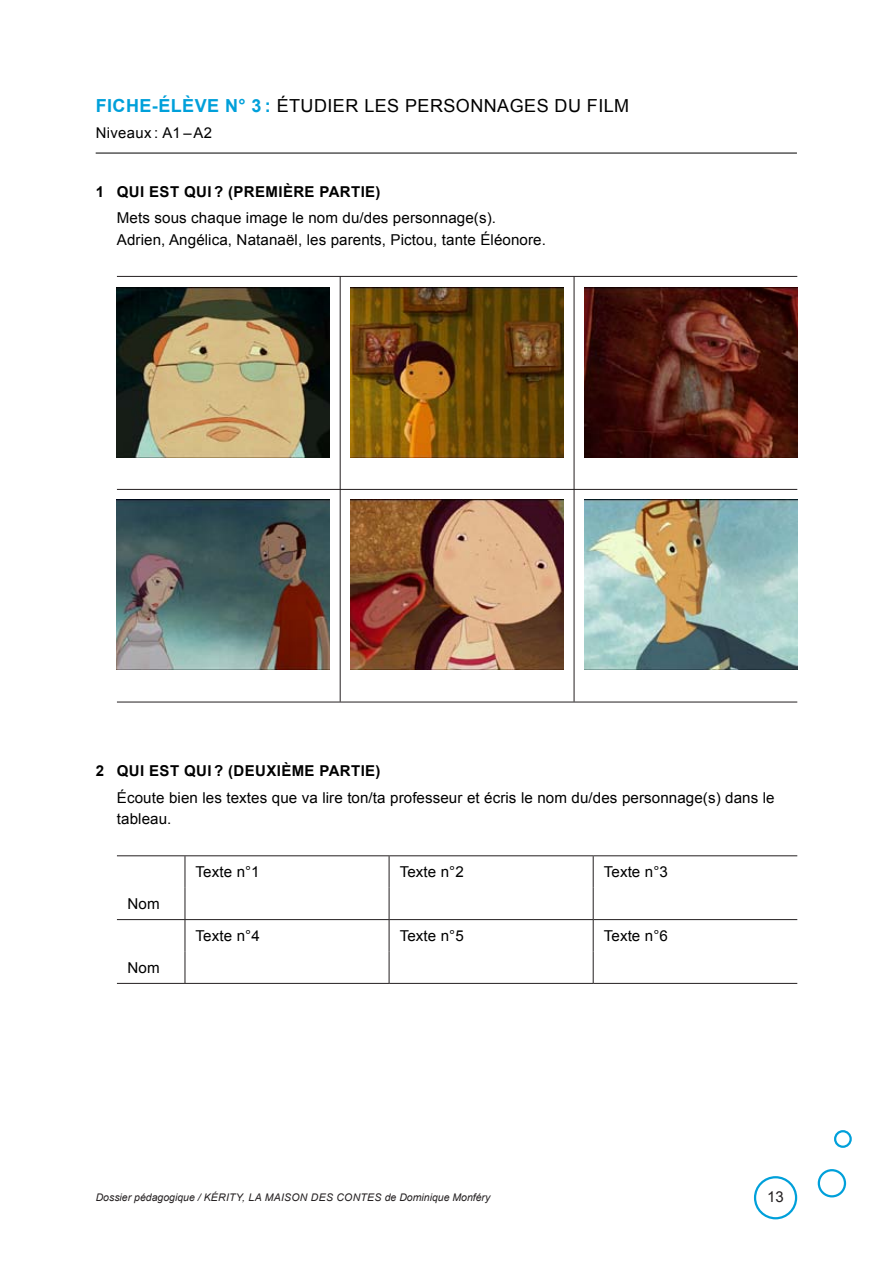
<style>
.page{position:relative;width:893px;height:1263px;background:#fff}
.page>*{position:absolute;margin:0;border:0;box-sizing:border-box;transform-origin:0 0}
.t1{font:18px "Arial";letter-spacing:.025em;color:#000}
.t2{font:15px/21.3px "Arial";letter-spacing:.005em;color:#000}
.t3{font:700 15px "Arial";letter-spacing:.025em;color:#000}
.t4{font:15px "Arial";color:#231f20}
.t5{font:14.85px "Arial";letter-spacing:.025em;color:#000}
.t6{font:italic 10.5px "Arial";letter-spacing:.005em;color:#231f20}
.s1{font-weight:700;color:#00a0da}
</style>
<div class="page">
<div style="left:754px;top:1176px;width:43px;height:43px;border:2px solid #00a0da;border-radius:50%"></div>
<div style="left:818px;top:1169px;width:28px;height:28px;border:2px solid #00a0da;border-radius:50%"></div>
<svg style="left:835px;top:1131px;width:16px;height:16px"></svg>
<div style="left:834px;top:1130px;width:18px;height:18px;border:2px solid #00a0da;border-radius:50%"></div>
<hr style="left:96px;top:153px;width:701px;height:1px;background:#000">
<hr style="left:117px;top:276px;width:680px;height:1px;background:#231f20">
<hr style="left:117px;top:489px;width:680px;height:1px;background:#231f20">
<hr style="left:117px;top:702px;width:680px;height:1px;background:#231f20">
<img style="left:117px;top:287px;width:213px;height:170px">
<img style="left:117px;top:500px;width:213px;height:170px">
<img style="left:351px;top:287px;width:212px;height:170px">
<img style="left:351px;top:500px;width:212px;height:170px">
<img style="left:585px;top:287px;width:212px;height:170px">
<img style="left:585px;top:500px;width:212px;height:170px">
<hr style="left:574px;top:276px;width:1px;height:426px;background:#231f20">
<hr style="left:340px;top:276px;width:1px;height:426px;background:#231f20">
<hr style="left:117px;top:855px;width:68px;height:1px;background:#231f20">
<hr style="left:185px;top:855px;width:204px;height:1px;background:#231f20">
<hr style="left:185px;top:856px;width:1px;height:32px;background:#231f20">
<hr style="left:389px;top:855px;width:204px;height:1px;background:#231f20">
<hr style="left:389px;top:856px;width:1px;height:32px;background:#231f20">
<hr style="left:593px;top:855px;width:204px;height:1px;background:#231f20">
<hr style="left:593px;top:856px;width:1px;height:32px;background:#231f20">
<hr style="left:185px;top:888px;width:1px;height:31px;background:#231f20">
<hr style="left:389px;top:888px;width:1px;height:31px;background:#231f20">
<hr style="left:593px;top:888px;width:1px;height:31px;background:#231f20">
<hr style="left:117px;top:919px;width:68px;height:1px;background:#231f20">
<hr style="left:185px;top:919px;width:204px;height:1px;background:#231f20">
<hr style="left:185px;top:920px;width:1px;height:31px;background:#231f20">
<hr style="left:389px;top:919px;width:204px;height:1px;background:#231f20">
<hr style="left:389px;top:920px;width:1px;height:31px;background:#231f20">
<hr style="left:593px;top:919px;width:204px;height:1px;background:#231f20">
<hr style="left:593px;top:920px;width:1px;height:31px;background:#231f20">
<hr style="left:185px;top:951px;width:1px;height:32px;background:#231f20">
<hr style="left:389px;top:951px;width:1px;height:32px;background:#231f20">
<hr style="left:593px;top:951px;width:1px;height:32px;background:#231f20">
<hr style="left:117px;top:983px;width:68px;height:1px;background:#231f20">
<hr style="left:185px;top:983px;width:204px;height:1px;background:#231f20">
<hr style="left:389px;top:983px;width:204px;height:1px;background:#231f20">
<hr style="left:593px;top:983px;width:204px;height:1px;background:#231f20">
<p class="t1" style="left:96px;top:94px;width:535px"><span class="s1">FICHE-ÉLÈVE N° 3 :</span> ÉTUDIER LES PERSONNAGES DU FILM</p>
<p class="t5" style="left:96px;top:123px;width:118px">Niveaux : A1 –A2</p>
<p class="t3" style="left:96px;top:182px;width:286px">1 QUI EST QU I ? (PREMIÈRE PARTIE)</p>
<p class="t2" style="left:117px;top:207px;width:431px">Mets sous chaque image le nom du/des personnage(s).<br>Adrien, Angélica, Natanaël, les parents, Pictou, tante Éléonore.</p>
<p class="t3" style="left:96px;top:761px;width:286px">2 QUI EST QUI ? (DEUXIÈME PARTIE)</p>
<p class="t2" style="left:117px;top:787px;width:659px">Écoute bien les textes que va lire ton/ta professeur et écris le nom du/des personnage(s) dans le tableau.</p>
<p class="t2" style="left:128px;top:893px;width:34px">Nom</p>
<p class="t2" style="left:128px;top:957px;width:34px">Nom</p>
<p class="t2" style="left:196px;top:861px;width:66px">Texte n°1</p>
<p class="t2" style="left:400px;top:861px;width:66px">Texte n°2</p>
<p class="t2" style="left:604px;top:861px;width:66px">Texte n°3</p>
<p class="t2" style="left:196px;top:925px;width:66px">Texte n°4</p>
<p class="t2" style="left:400px;top:925px;width:66px">Texte n°5</p>
<p class="t2" style="left:604px;top:925px;width:66px">Texte n°6</p>
<p class="t6" style="left:96px;top:1191px;width:397px">Dossier pédagogique / Kérity, la maison d es contes de Dominique Monféry</p>
<p class="t4" style="left:767px;top:1186px;width:18px">13</p>
</div>
